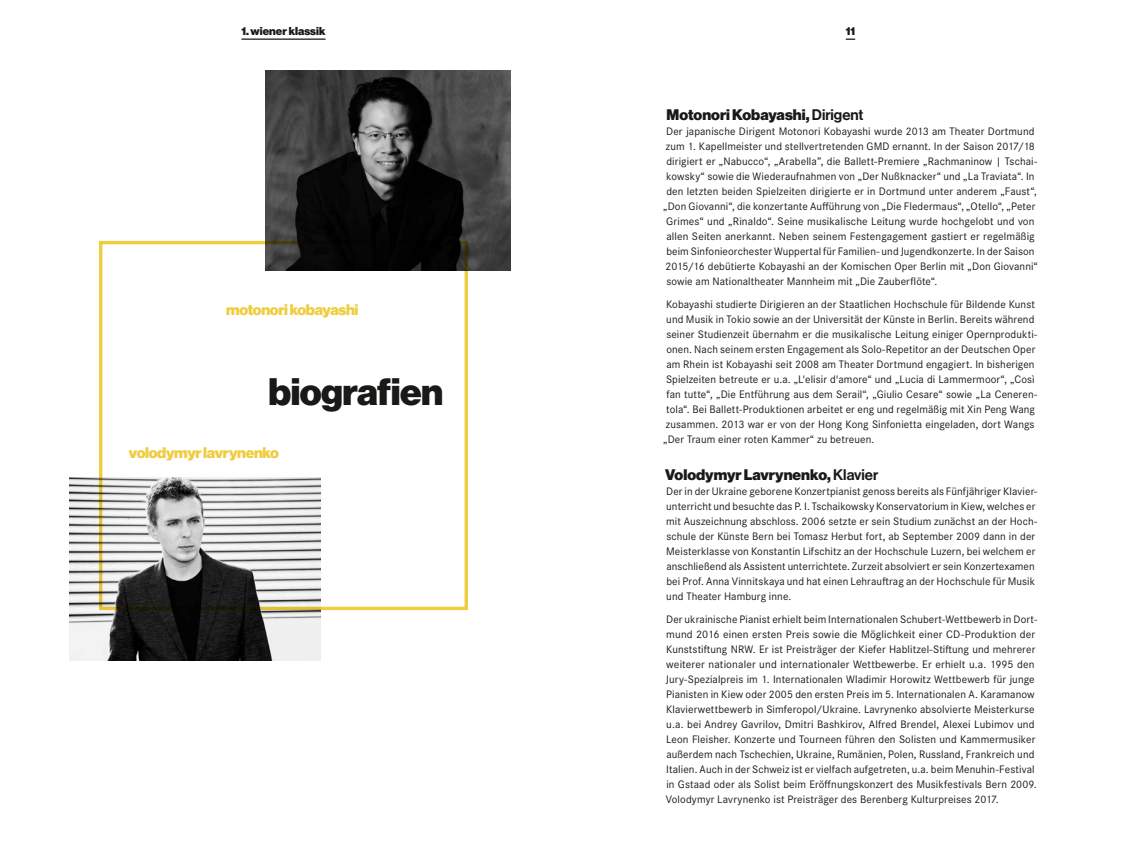
<style>
.page{position:relative;width:1134px;height:851px;background:#fff}
.page>*{position:absolute;margin:0;border:0;box-sizing:border-box;transform-origin:0 0}
.t1{font:900 37.5px "Haas Grot Disp 95";letter-spacing:-.015em;color:#1a1918}
.t2{font:900 15px "Haas Grot Disp 95";color:#1a1918}
.t3{font:900 15px "Haas Grot Disp 95";letter-spacing:-.02em;color:#efcd3f}
.t4{font:11.25px/15px "Corporate S Pro";letter-spacing:.01em;color:#1a1918}
.t5{font:900 11.25px "Haas Grot Disp 95";color:#1a1918}
.s1{font-family:"Haas Grot Disp 65";font-weight:500}
</style>
<div class="page">
<hr style="left:241px;top:38px;width:85px;height:2px;background:#1a1918">
<img style="left:70px;top:477px;width:251px;height:183px">
<img style="left:265px;top:70px;width:245px;height:200px">
<div style="left:99px;top:241px;width:369px;height:369px;border:3px solid #efcd3f"></div>
<p class="t5" style="left:241px;top:25px;width:86px">1. wiener klassik</p>
<p class="t5" style="left:846px;top:25px;width:11px">11</p>
<h2 class="t3" style="left:226px;top:301px;width:134px">motonori kobayashi</h2>
<h1 class="t1" style="left:268px;top:370px;width:176px">biografien</h1>
<h2 class="t3" style="left:129px;top:443px;width:151px">volodymyr lavrynenko</h2>
<h2 class="t2" style="left:666px;top:106px;width:199px">Motonori Kobayashi, <span class="s1">Dirigent</span></h2>
<p class="t4" style="left:663px;top:123px;width:376px">Der japanische Dirigent Motonori Kobayashi wurde 2013 am Theater Dortmund zum 1. Kapellmeister und stellvertretenden GMD ernannt. In der Saison 2017/18 dirigiert er „Nabucco“, „Arabella”, die Ballett-Premiere „Rachmaninow | Tschai&shy;kowsky“ sowie die Wiederaufnahmen von „Der Nußknacker“ und „La Traviata“. In den letzten beiden Spielzeiten dirigierte er in Dortmund unter anderem „Faust“, „Don Giovanni“, die konzertante Aufführung von „Die Fledermaus“, „Otello“, „Peter Grimes“ und „Rinaldo“. Seine musikalische Leitung wurde hochgelobt und von allen Seiten anerkannt. Neben seinem Festengagement gastiert er regelmäßig beim Sinfonieorchester Wuppertal für Familien- und Jugendkonzerte. In der Saison 2015/16 debütierte Kobayashi an der Komischen Oper Berlin mit „Don Giovanni“ sowie am Nationaltheater Mannheim mit „Die Zauberflöte“.</p>
<p class="t4" style="left:663px;top:295px;width:376px">Kobayashi studierte Dirigieren an der Staatlichen Hochschule für Bildende Kunst und Musik in Tokio sowie an der Universität der Künste in Berlin. Bereits während seiner Studienzeit übernahm er die musikalische Leitung einiger Opernprodukti&shy;onen. Nach seinem ersten Engagement als Solo-Repetitor an der Deutschen Oper am Rhein ist Kobayashi seit 2008 am Theater Dortmund engagiert. In bisherigen Spielzeiten betreute er u.a. „L'elisir d'amore“ und „Lucia di Lammermoor“, „Così fan tutte“, „Die Entführung aus dem Serail“, „Giulio Cesare“ sowie „La Ceneren&shy;tola“. Bei Ballett-Produktionen arbeitet er eng und regelmäßig mit Xin Peng Wang zusammen. 2013 war er von der Hong Kong Sinfonietta eingeladen, dort Wangs „Der Traum einer roten Kammer“ zu betreuen.</p>
<h2 class="t2" style="left:665px;top:466px;width:215px">Volodymyr Lavrynenko, <span class="s1">Klavier</span></h2>
<p class="t4" style="left:666px;top:483px;width:373px">Der in der Ukraine geborene Konzertpianist genoss bereits als Fünfjähriger Klavier&shy;unterricht und besuchte das P. I. Tschaikowsky Konservatorium in Kiew, welches er mit Auszeichnung abschloss. 2006 setzte er sein Studium zunächst an der Hoch&shy;schule der Künste Bern bei Tomasz Herbut fort, ab September 2009 dann in der Meisterklasse von Konstantin Lifschitz an der Hochschule Luzern, bei welchem er anschließend als Assistent unterrichtete. Zurzeit absolviert er sein Konzertexamen bei Prof. Anna Vinnitskaya und hat einen Lehrauftrag an der Hochschule für Musik und Theater Hamburg inne.</p>
<p class="t4" style="left:666px;top:610px;width:373px">Der ukrainische Pianist erhielt beim Internationalen Schubert-Wettbewerb in Dort&shy;mund 2016 einen ersten Preis sowie die Möglichkeit einer CD-Produktion der Kunststiftung NRW. Er ist Preisträger der Kiefer Hablitzel-Stiftung und mehrerer weiterer nationaler und internationaler Wettbewerbe. Er erhielt u.a. 1995 den Jury-Spezialpreis im 1. Internationalen Wladimir Horowitz Wettbewerb für junge Pianisten in Kiew oder 2005 den ersten Preis im 5. Internationalen A. Karamanow Klavierwettbewerb in Simferopol/Ukraine. Lavrynenko absolvierte Meisterkurse u.a. bei Andrey Gavrilov, Dmitri Bashkirov, Alfred Brendel, Alexei Lubimov und Leon Fleisher. Konzerte und Tourneen führen den Solisten und Kammermusiker außerdem nach Tschechien, Ukraine, Rumänien, Polen, Russland, Frankreich und Italien. Auch in der Schweiz ist er vielfach aufgetreten, u.a. beim Menuhin-Festival in Gstaad oder als Solist beim Eröffnungskonzert des Musikfestivals Bern 2009.<br>Volodymyr Lavrynenko ist Preisträger des Berenberg Kulturpreises 2017.</p>
</div>
